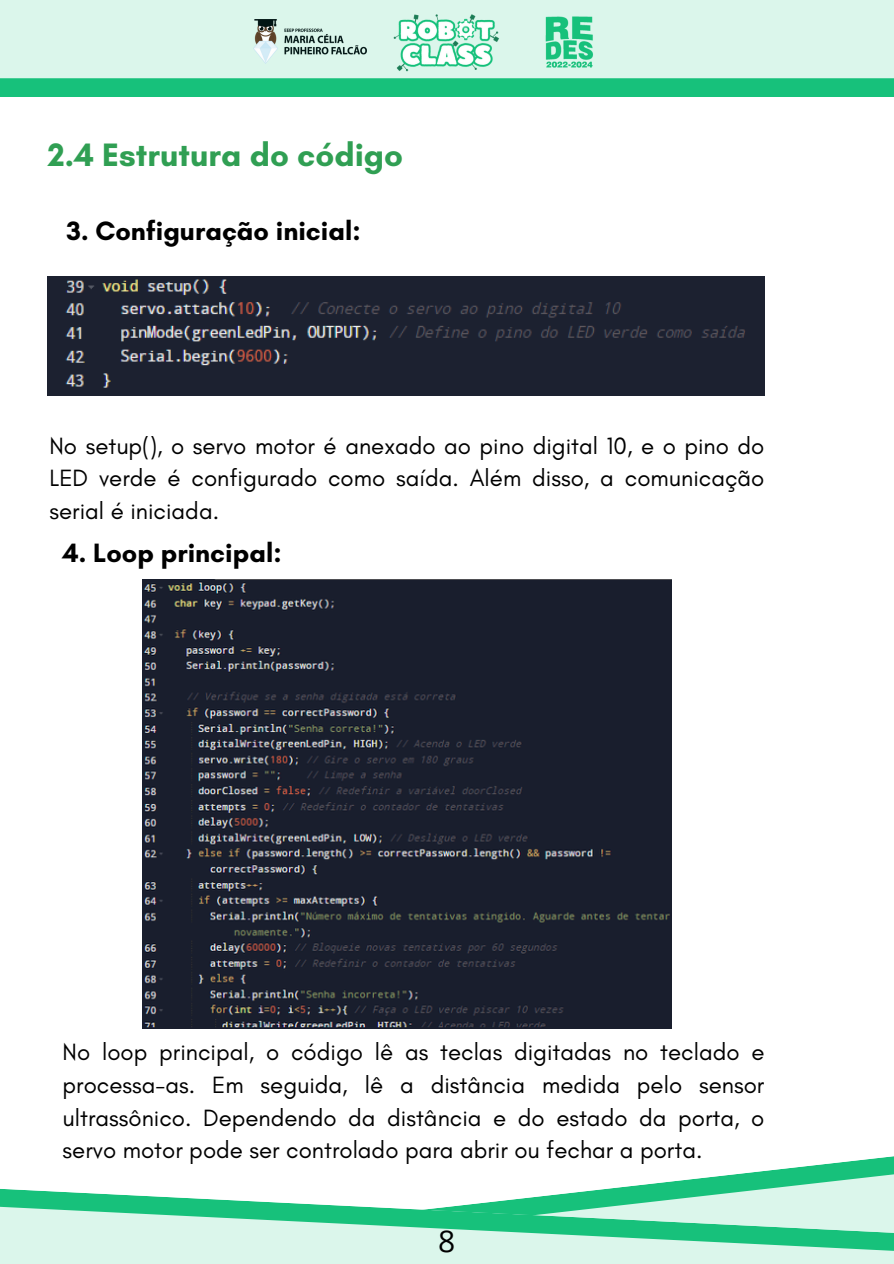
<style>
.page{position:relative;width:894px;height:1264px;background:#fff}
.page>*{position:absolute;margin:0;border:0;box-sizing:border-box;transform-origin:0 0}
.t1{font:700 33px "Glacial Indifference";color:#309f53}
.t2{font:30px "Open Sans";color:#000}
.t3{font:700 27px "Glacial Indifference";color:#000}
.t4{font:24px/32.7px "Glacial Indifference";color:#000;text-align:justify}
</style>
<div class="page">
<svg style="left:0;top:0;width:893px;height:96px"></svg>
<svg style="left:624px;top:1156px;width:269px;height:31px"></svg>
<svg style="left:0;top:1187px;width:893px;height:76px"></svg>
<img style="left:48px;top:276px;width:716px;height:120px">
<img style="left:142px;top:579px;width:529px;height:449px">
<img style="left:253px;top:20px;width:113px;height:44px">
<img style="left:393px;top:12px;width:107px;height:59px">
<img style="left:543px;top:15px;width:51px;height:53px">
<p class="t1" style="left:48px;top:134px;width:357px">2.4 Estrutura do código</p>
<p class="t3" style="left:66px;top:214px;width:295px">3. Configuração inicial:</p>
<h1 class="t4" style="left:49px;top:429px;width:716px">No setup(), o servo motor é anexado ao pino digital 10, e o pino do LED verde é configurado como saída. Além disso, a comunicação serial é iniciada.</h1>
<p class="t3" style="left:63px;top:536px;width:220px">4. Loop principal:</p>
<h2 class="t4" style="left:63px;top:1035px;width:703px">No loop principal, o código lê as teclas digitadas no teclado e processa-as. Em seguida, lê a distância medida pelo sensor ultrassônico. Dependendo da distância e do estado da porta, o servo motor pode ser controlado para abrir ou fechar a porta.</h2>
<h2 class="t2" style="left:438px;top:1220px;width:19px">8</h2>
</div>
